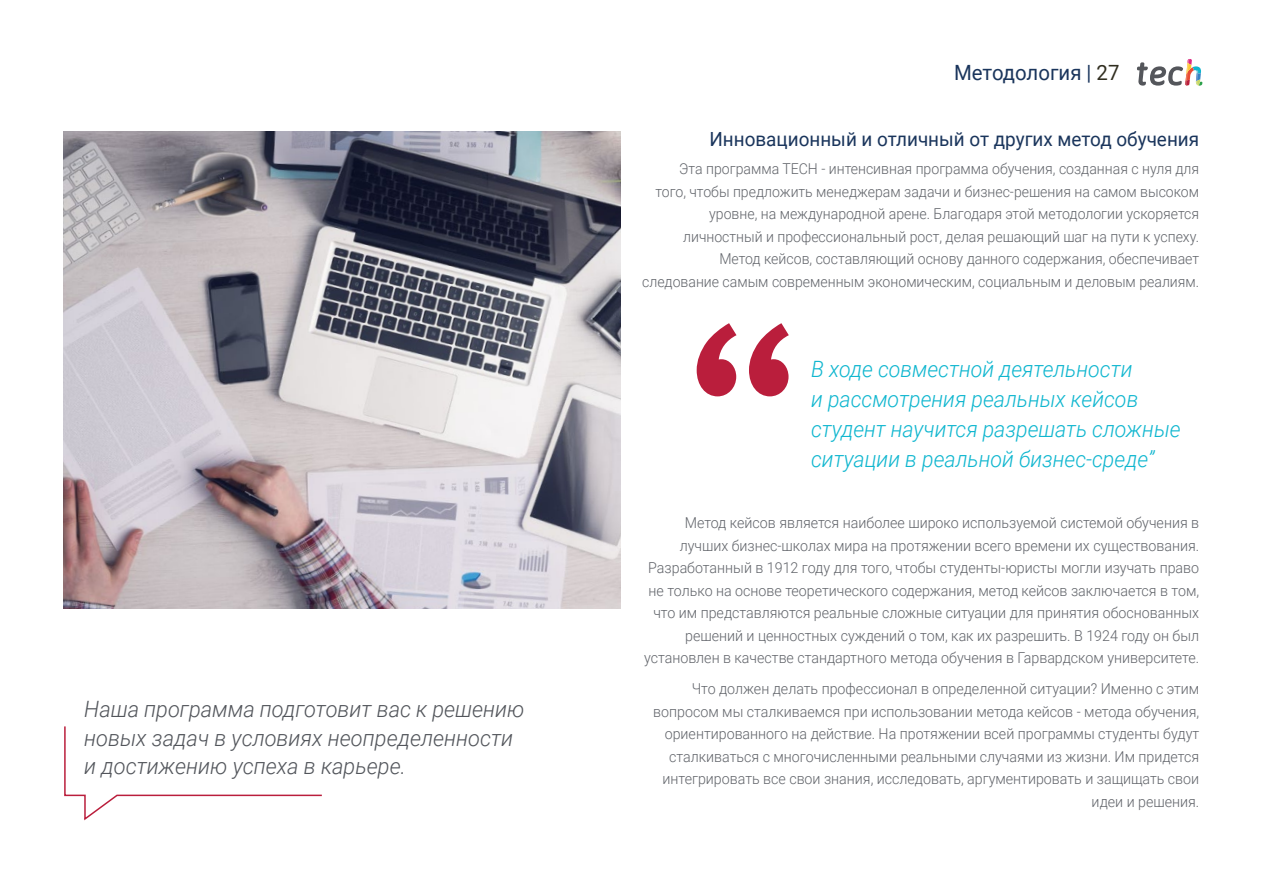
<style>
.page{position:relative;width:1263px;height:893px;background:#fff}
.page>*{position:absolute;margin:0;border:0;box-sizing:border-box;transform-origin:0 0}
.t1{font:italic 300 22.5px/30px "Roboto";color:#0fb6cf;scale:.95 1}
.t2{font:italic 300 22.5px/28.5px "Roboto";color:#52555b}
.t3{font:21px "Roboto";color:#1a355c}
.t4{font:19.5px "Roboto";color:#1a355c}
.t5{font:300 15px/22.5px "Roboto";color:#61646a;text-align:right;scale:.95 1}
.t6{font:300 15px/22.5px "Roboto";color:#61646a;text-align:right;scale:.94 1}
.s1{color:#312e20}
</style>
<div class="page">
<svg style="left:1137px;top:59px;width:65px;height:27px"></svg>
<img style="left:64px;top:131px;width:557px;height:477px">
<svg style="left:64px;top:726px;width:258px;height:95px"></svg>
<svg style="left:697px;top:323px;width:92px;height:73px"></svg>
<h1 class="t2" style="left:84px;top:694px;width:442px">Наша программа подготовит вас к решению новых задач в условиях неопределенности и достижению успеха в карьере.</h1>
<h2 class="t3" style="left:954px;top:57px;width:167px">Методология | <span class="s1">27</span></h2>
<h3 class="t4" style="left:709px;top:125px;width:491px">Инновационный и отличный от других метод обучения</h3>
<p class="t6" style="left:642px;top:157px;width:594px">Эта программа TECH - интенсивная программа обучения, созданная с нуля для<br>того, чтобы предложить менеджерам задачи и бизнес-решения на самом высоком уровне, на международной арене. Благодаря этой методологии ускоряется личностный и профессиональный рост, делая решающий шаг на пути к успеху.<br>Метод кейсов, составляющий основу данного содержания, обеспечивает следование самым современным экономическим, социальным и деловым реалиям.</p>
<h1 class="t1" style="left:811px;top:353px;width:390px">В ходе совместной деятельности<br>и рассмотрения реальных кейсов студент научится разрешать сложные ситуации в реальной бизнес-среде”</h1>
<p class="t5" style="left:644px;top:511px;width:586px">Метод кейсов является наиболее широко используемой системой обучения в лучших бизнес-школах мира на протяжении всего времени их существования.<br>Разработанный в 1912 году для того, чтобы студенты-юристы могли изучать право не только на основе теоретического содержания, метод кейсов заключается в том, что им представляются реальные сложные ситуации для принятия обоснованных решений и ценностных суждений о том, как их разрешить. В 1924 году он был установлен в качестве стандартного метода обучения в Гарвардском университете.</p>
<p class="t5" style="left:653px;top:677px;width:576px">Что должен делать профессионал в определенной ситуации? Именно с этим вопросом мы сталкиваемся при использовании метода кейсов - метода обучения, ориентированного на действие. На протяжении всей программы студенты будут сталкиваться с многочисленными реальными случаями из жизни. Им придется интегрировать все свои знания, исследовать, аргументировать и защищать свои идеи и решения.</p>
</div>
